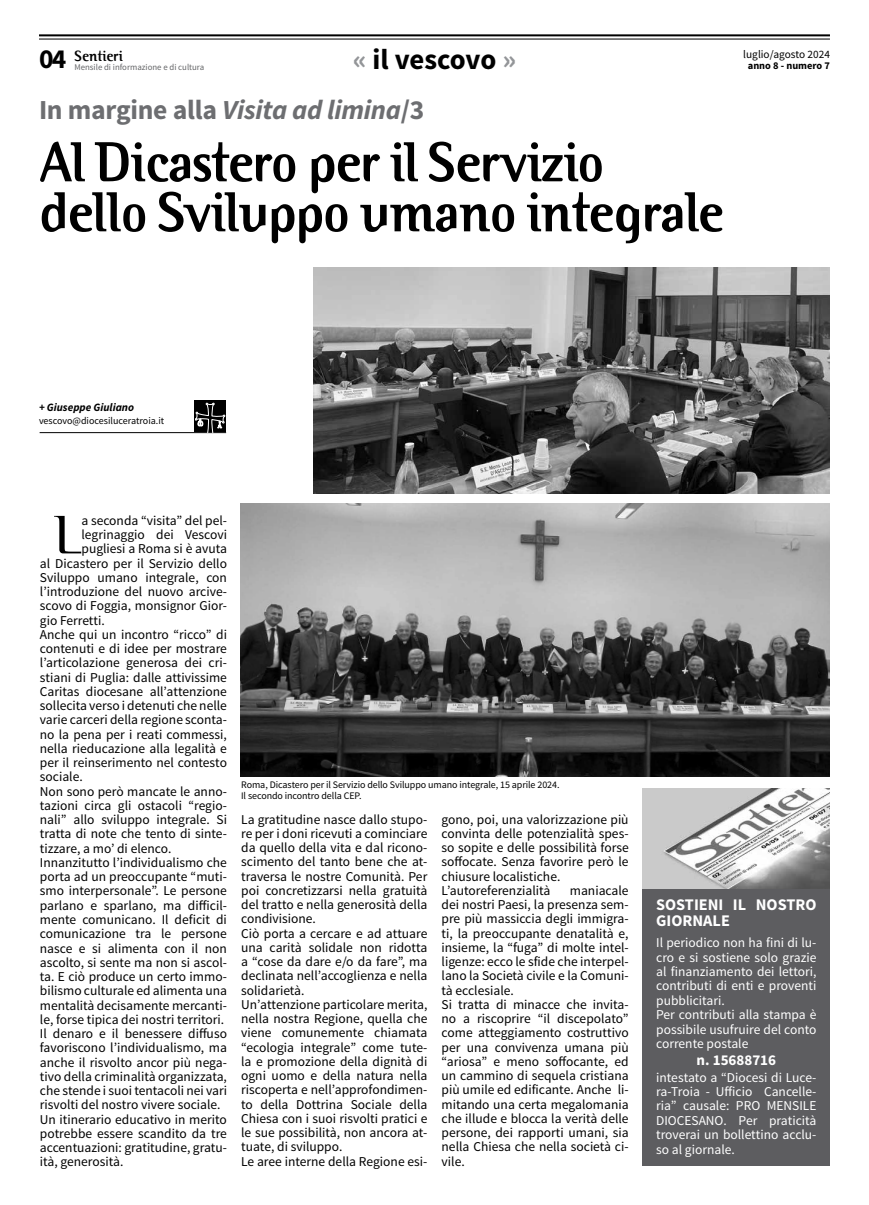
<style>
.page{position:relative;width:869px;height:1205px;background:#fff}
.page>*{position:absolute;margin:0;border:0;box-sizing:border-box;transform-origin:0 0}
.t1{font:700 56.25px/50px "Binary ITC";letter-spacing:-.04em;color:#000}
.t2{font:300 54px "Binary ITC";color:#000}
.t3{font:700 28.75px "Source Sans Pro";color:#000}
.t4{font:700 27.5px "Source Sans Pro";color:#6d6e71}
.t5{font:700 16.25px "Source Sans Pro";color:#fff}
.t6{font:700 15px "Binary ITC";color:#000}
.t7{font:700 15px "Source Sans Pro";color:#fff}
.t8{font:13.5px/14.2px "Source Sans Pro";color:#000}
.t9{font:13.5px/14.4px "Source Sans Pro";color:#fff}
.t10{font:11.25px "Source Sans Pro";color:#000}
.t11{font:italic 700 11.25px "Source Sans Pro";color:#000}
.t12{font:700 10.38px "Source Sans Pro";color:#000}
.t13{font:10px/11.2px "Source Sans Pro";letter-spacing:-.01em;color:#000}
.t14{font:8.75px "Source Sans Pro";color:#636466}
.s1{font-family:"Source Sans Pro";font-size:27.5px}
.s2{color:#939598}
.s3{font-style:italic}
</style>
<div class="page">
<hr style="left:39px;top:39px;width:790px;height:1px;background:#000">
<hr style="left:39px;top:34px;width:790px;height:2px;background:#000">
<hr style="left:40px;top:432px;width:186px;height:1px;background:#000">
<img style="left:314px;top:268px;width:515px;height:226px">
<img style="left:240px;top:503px;width:589px;height:273px">
<div style="left:194px;top:400px;width:32px;height:32px;background:#000"></div>
<svg style="left:195px;top:403px;width:30px;height:30px"></svg>
<img style="left:642px;top:788px;width:187px;height:101px">
<div style="left:642px;top:889px;width:187px;height:277px;background:#5d5d60"></div>
<p class="t6" style="left:39px;top:47px;width:86px"><span class="s1">04</span> Sentieri</p>
<p class="t14" style="left:74px;top:61px;width:131px">Mensile di informazione e di cultura</p>
<h3 class="t3" style="left:352px;top:41px;width:165px"><span class="s2">«</span> il vescovo <span class="s2">»</span></h3>
<p class="t10" style="left:743px;top:47px;width:88px">luglio/agosto 2024</p>
<p class="t12" style="left:747px;top:59px;width:84px">anno 8 - numero 7</p>
<h3 class="t4" style="left:39px;top:92px;width:386px">In margine alla <span class="s3">Visita ad limina</span>/3</h3>
<h1 class="t1" style="left:39px;top:137px;width:687px">Al Dicastero per il Servizio dello Sviluppo umano integrale</h1>
<p class="t11" style="left:39px;top:400px;width:97px">+ Giuseppe Giuliano</p>
<p class="t13" style="left:39px;top:415px;width:127px">vescovo@diocesiluceratroia.it</p>
<h2 class="t2" style="left:54px;top:503px;width:29px">L</h2>
<p class="t8" style="left:81px;top:513px;width:147px">a seconda “visita” del pel-</p>
<p class="t8" style="left:81px;top:528px;width:147px">legrinaggio dei Vescovi</p>
<p class="t8" style="left:81px;top:542px;width:147px">pugliesi a Roma si è avuta</p>
<p class="t8" style="left:40px;top:556px;width:188px">al Dicastero per il Servizio dello</p>
<p class="t8" style="left:40px;top:570px;width:188px">Sviluppo umano integrale, con</p>
<p class="t8" style="left:40px;top:585px;width:188px">l’introduzione del nuovo arcive-</p>
<p class="t8" style="left:40px;top:599px;width:188px">scovo di Foggia, monsignor Gior-</p>
<p class="t8" style="left:40px;top:613px;width:66px">gio Ferretti.</p>
<p class="t8" style="left:40px;top:627px;width:188px">Anche qui un incontro “ricco” di</p>
<p class="t8" style="left:40px;top:642px;width:188px">contenuti e di idee per mostrare</p>
<p class="t8" style="left:40px;top:656px;width:188px">l’articolazione generosa dei cri-</p>
<p class="t8" style="left:40px;top:670px;width:188px">stiani di Puglia: dalle attivissime</p>
<p class="t8" style="left:40px;top:684px;width:188px">Caritas diocesane all’attenzione</p>
<p class="t8" style="left:40px;top:699px;width:188px">sollecita verso i detenuti che nelle</p>
<p class="t8" style="left:40px;top:713px;width:188px">varie carceri della regione sconta-</p>
<p class="t8" style="left:40px;top:727px;width:188px">no la pena per i reati commessi,</p>
<p class="t8" style="left:40px;top:741px;width:188px">nella rieducazione alla legalità e</p>
<p class="t8" style="left:40px;top:756px;width:188px">per il reinserimento nel contesto</p>
<p class="t8" style="left:40px;top:770px;width:44px">sociale.</p>
<p class="t8" style="left:40px;top:784px;width:188px">Non sono però mancate le anno-</p>
<p class="t8" style="left:40px;top:798px;width:188px">tazioni circa gli ostacoli “regio-</p>
<p class="t8" style="left:40px;top:813px;width:188px">nali” allo sviluppo integrale. Si</p>
<p class="t8" style="left:40px;top:827px;width:188px">tratta di note che tento di sinte-</p>
<p class="t8" style="left:40px;top:841px;width:133px">tizzare, a mo’ di elenco.</p>
<p class="t8" style="left:40px;top:855px;width:188px">Innanzitutto l’individualismo che</p>
<p class="t8" style="left:40px;top:870px;width:188px">porta ad un preoccupante “muti-</p>
<p class="t8" style="left:40px;top:884px;width:188px">smo interpersonale”. Le persone</p>
<p class="t8" style="left:40px;top:898px;width:188px">parlano e sparlano, ma difficil-</p>
<p class="t8" style="left:40px;top:912px;width:188px">mente comunicano. Il deficit di</p>
<p class="t8" style="left:40px;top:927px;width:188px">comunicazione tra le persone</p>
<p class="t8" style="left:40px;top:941px;width:188px">nasce e si alimenta con il non</p>
<p class="t8" style="left:40px;top:955px;width:188px">ascolto, si sente ma non si ascol-</p>
<p class="t8" style="left:40px;top:969px;width:188px">ta. E ciò produce un certo immo-</p>
<p class="t8" style="left:40px;top:984px;width:188px">bilismo culturale ed alimenta una</p>
<p class="t8" style="left:40px;top:998px;width:188px">mentalità decisamente mercanti-</p>
<p class="t8" style="left:40px;top:1012px;width:186px">le, forse tipica dei nostri territori.</p>
<p class="t8" style="left:40px;top:1026px;width:188px">Il denaro e il benessere diffuso</p>
<p class="t8" style="left:40px;top:1041px;width:188px">favoriscono l’individualismo, ma</p>
<p class="t8" style="left:40px;top:1055px;width:188px">anche il risvolto ancor più nega-</p>
<p class="t8" style="left:40px;top:1069px;width:188px">tivo della criminalità organizzata,</p>
<p class="t8" style="left:40px;top:1083px;width:188px">che stende i suoi tentacoli nei vari</p>
<p class="t8" style="left:40px;top:1098px;width:182px">risvolti del nostro vivere sociale.</p>
<p class="t8" style="left:40px;top:1112px;width:188px">U n itinerario educativo in merito</p>
<p class="t8" style="left:40px;top:1126px;width:188px">potrebbe essere scandito da tre</p>
<p class="t8" style="left:40px;top:1140px;width:188px">accentuazioni: gratitudine, gratu-</p>
<p class="t8" style="left:40px;top:1155px;width:85px">ità, generosità.</p>
<p class="t13" style="left:241px;top:779px;width:320px">Roma, Dicastero per il Servizio dello Sviluppo umano integrale, 15 aprile 2024.<br>Il secondo incontro della CEP.</p>
<p class="t8" style="left:241px;top:812px;width:188px">La gratitudine nasce dallo stupo&shy;re per i doni ricevuti a cominciare da quello della vita e dal ricono&shy;scimento del tanto bene che at&shy;traversa le nostre Comunità. Per poi concretizzarsi nella gratuità del tratto e nella generosità della condivisione.<br>Ciò porta a cercare e ad attuare una carità solidale non ridotta a “cose da dare e/o da fare”, ma declinata nell’accoglienza e nella solidarietà.<br>U n’attenzione particolare merita, nella nostra Regione, quella che viene comunemente chiamata “ecologia integrale” come tute&shy;la e promozione della dignità di ogni uomo e della natura nella riscoperta e nell’approfondimen&shy;to della Dottrina Sociale della<br>Chiesa con i suoi risvolti pratici e le sue possibilità, non ancora at&shy;tuate, di sviluppo.<br>Le aree interne della Regione esi-</p>
<p class="t8" style="left:441px;top:812px;width:188px">gono, poi, una valorizzazione più convinta delle potenzialità spes&shy;so sopite e delle possibilità forse soffocate. Senza favorire però le chiusure localistiche.<br>L’autoreferenzialità</p>
<p class="t8" style="left:441px;top:883px;width:188px;text-indent:128px">maniacale dei nostri Paesi, la presenza sem&shy;pre più massiccia degli immigra&shy;ti, la preoccupante denatalità e, insieme, la “fuga” di molte intel&shy;ligenze: ecco le sfide che interpel&shy;lano la Società civile e la Comuni&shy;tà ecclesiale.<br>Si tratta di minacce che invita&shy;no a riscoprire “il discepolato” come atteggiamento costruttivo per una convivenza umana più “ariosa” e meno soffocante, ed un cammino di sequela cristiana più umile ed edificante. Anche li&shy;mitando una certa megalomania che illude e blocca la verità delle persone, dei rapporti umani, sia nella Chiesa che nella società ci&shy;vile.</p>
<p class="t5" style="left:656px;top:894px;width:10px">SOSTIENI</p>
<p class="t5" style="left:732px;top:894px;width:34px">IL NOSTRO</p>
<p class="t5" style="left:656px;top:910px;width:21px">GIORNALE</p>
<p class="t9" style="left:656px;top:936px;width:162px">Il periodico non ha fini di lu&shy;cro e si sostiene solo grazie al finanziamento dei lettori, contributi di enti e proventi pubblicitari.<br>Per contributi alla stampa è possibile usufruire del conto corrente postale</p>
<p class="t7" style="left:696px;top:1050px;width:81px">n. 15688716</p>
<p class="t9" style="left:656px;top:1070px;width:162px;text-align:justify">intestato a “Diocesi di Luce&shy;ra-Troia - Ufficio Cancelle&shy;ria” causale: PRO MEN</p>
<p class="t9" style="left:656px;top:1099px;width:162px;text-indent:136px">SILE<br>DIOCESANO. Per praticità troverai un bollettino acclu&shy;so al giornale.</p>
</div>
